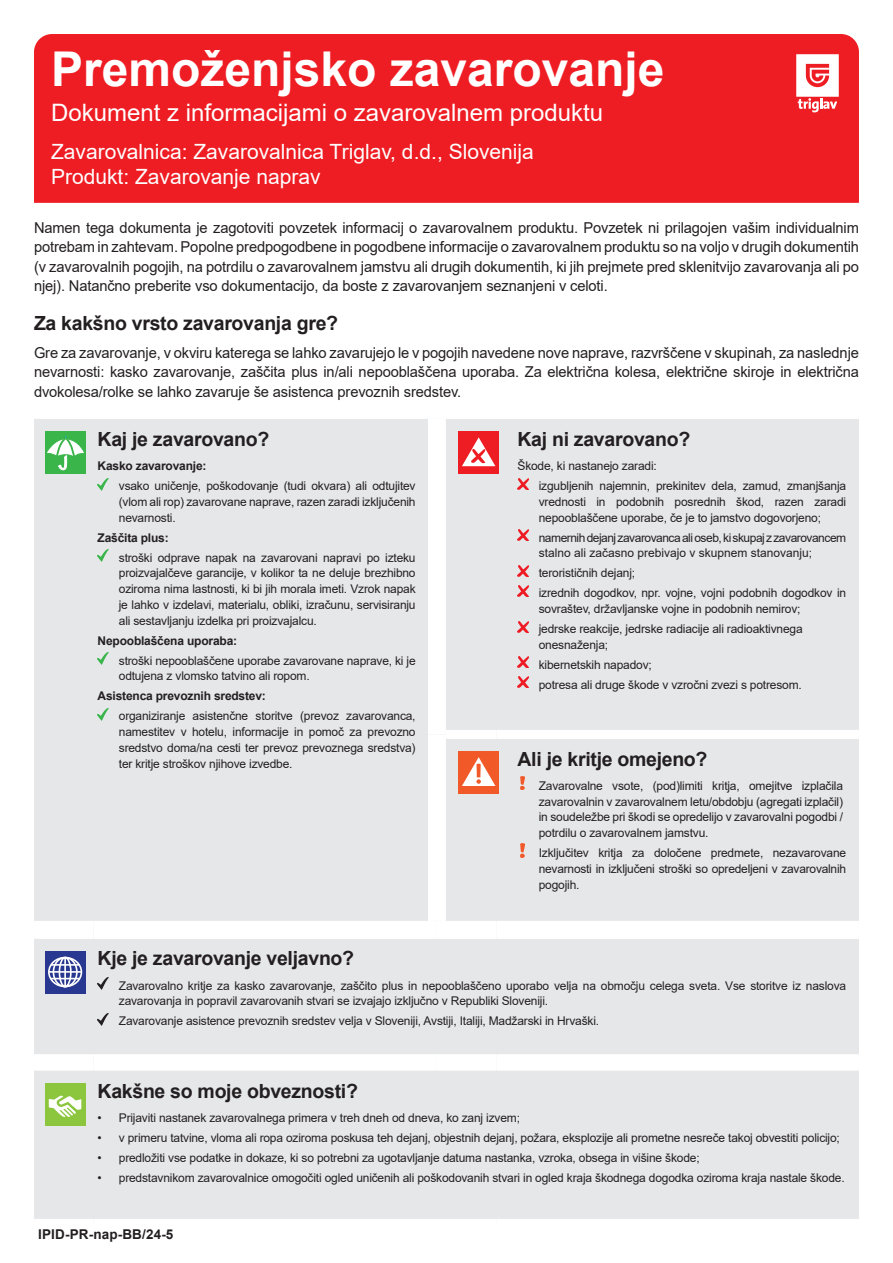
<style>
.page{position:relative;width:893px;height:1263px;background:#fff}
.page>*{position:absolute;margin:0;border:0;box-sizing:border-box;transform-origin:0 0}
.Form_title{font:700 48px "Arial";color:#fff}
.Form_sub_title{font:24px "Arial";color:#fff}
.Company_Product_header{font:21px "Arial";color:#fff}
.Cover_subhead{font:700 19.5px "Arial";letter-spacing:-.015em;color:#231f20}
.Form_intro{font:15px/19.5px "Arial";letter-spacing:-.01em;color:#231f20;text-align:justify}
.Cover_subhead-2{font:15px/19.5px "Arial";letter-spacing:-.01em;color:#231f20;text-align:justify}
.Oznaka-PG-notr-strani{font:700 13.5px "Arial";letter-spacing:.01em;color:#231f20}
.Covered_bullets{font:12px/15.8px "Arial";letter-spacing:-.015em;color:#231f20;text-align:justify}
.Covered_bullets-2{font:12px/15.8px "Arial";letter-spacing:-.04em;color:#231f20}
.Covered_bullets-3{font:700 12px "Arial";letter-spacing:-.015em;color:#231f20}
</style>
<div class="page">
<div style="left:34px;top:419px;width:825px;height:800px;background:#e6e7e9"></div>
<div style="left:34px;top:1054px;width:59px;height:17px;background:#fff"></div>
<div style="left:93px;top:1054px;width:344px;height:17px;background:#fff"></div>
<div style="left:437px;top:1054px;width:59px;height:17px;background:#fff"></div>
<div style="left:496px;top:1054px;width:363px;height:17px;background:#fff"></div>
<div style="left:34px;top:921px;width:59px;height:18px;background:#fff"></div>
<div style="left:93px;top:921px;width:344px;height:18px;background:#fff"></div>
<div style="left:437px;top:921px;width:59px;height:18px;background:#fff"></div>
<div style="left:496px;top:921px;width:363px;height:18px;background:#fff"></div>
<div style="left:428px;top:419px;width:18px;height:315px;background:#fff"></div>
<div style="left:428px;top:734px;width:18px;height:187px;background:#fff"></div>
<div style="left:446px;top:730px;width:50px;height:9px;background:#fff"></div>
<div style="left:496px;top:730px;width:363px;height:9px;background:#fff"></div>
<div style="left:45px;top:432px;width:41px;height:42px;background:#3ab54a"></div>
<svg style="left:47px;top:435px;width:37px;height:35px"></svg>
<svg style="left:98px;top:478px;width:10px;height:12px"></svg>
<svg style="left:98px;top:550px;width:10px;height:12px"></svg>
<svg style="left:98px;top:653px;width:10px;height:12px"></svg>
<svg style="left:98px;top:708px;width:10px;height:12px"></svg>
<div style="left:458px;top:432px;width:41px;height:42px;background:#ee1d23"></div>
<svg style="left:462px;top:437px;width:33px;height:29px"></svg>
<svg style="left:517px;top:478px;width:11px;height:11px"></svg>
<svg style="left:517px;top:530px;width:11px;height:10px"></svg>
<svg style="left:517px;top:565px;width:11px;height:11px"></svg>
<svg style="left:517px;top:585px;width:11px;height:11px"></svg>
<svg style="left:517px;top:621px;width:11px;height:11px"></svg>
<svg style="left:517px;top:657px;width:11px;height:11px"></svg>
<svg style="left:517px;top:677px;width:11px;height:11px"></svg>
<div style="left:458px;top:751px;width:41px;height:43px;background:#f15929"></div>
<svg style="left:462px;top:757px;width:33px;height:29px"></svg>
<img style="left:520px;top:776px;width:4px;height:14px">
<svg style="left:520px;top:844px;width:4px;height:13px"></svg>
<svg style="left:45px;top:951px;width:41px;height:43px"></svg>
<div style="left:48px;top:957px;width:34px;height:30px;border:2px solid #fff;border-radius:50%"></div>
<div style="left:53px;top:957px;width:25px;height:30px;border:2px solid #fff;border-radius:50%"></div>
<div style="left:59px;top:957px;width:13px;height:30px;border:2px solid #fff;border-radius:50%"></div>
<hr style="left:64px;top:957px;width:2px;height:30px;background:#fff">
<hr style="left:51px;top:964px;width:29px;height:2px;background:#fff">
<svg style="left:51px;top:978px;width:29px;height:1px"></svg>
<hr style="left:49px;top:971px;width:32px;height:2px;background:#fff">
<svg style="left:98px;top:978px;width:10px;height:11px"></svg>
<svg style="left:98px;top:1013px;width:10px;height:12px"></svg>
<div style="left:45px;top:1084px;width:41px;height:42px;background:#8bc63e"></div>
<svg style="left:49px;top:1095px;width:33px;height:22px"></svg>
<div style="left:34px;top:34px;width:825px;height:169px;background:#ee1d23"></div>
<svg style="left:796px;top:54px;width:43px;height:58px"></svg>
<p class="Form_title" style="left:51px;top:35px;width:615px">Premoženjsko zavarovanje</p>
<p class="Form_sub_title" style="left:51px;top:96px;width:554px">Dokument z informacijami o zavarovalnem produktu</p>
<p class="Company_Product_header" style="left:51px;top:137px;width:484px">Zavarovalnica: Zavarovalnica Triglav, d.d., Slovenija</p>
<p class="Company_Product_header" style="left:51px;top:162px;width:271px">Produkt: Zavarovanje naprav</p>
<p class="Form_intro" style="left:34px;top:218px;width:826px">Namen tega dokumenta je zagotoviti povzetek informacij o zavarovalnem produktu. Povzetek ni prilagojen vašim individualnim potrebam in zahtevam. Popolne predpogodbene in pogodbene informacije o zavarovalnem produktu so na voljo v drugih dokumentih (v zavarovalnih pogojih, na potrdilu o zavarovalnem jamstvu ali drugih dokumentih, ki jih prejmete pred sklenitvijo zavarovanja ali po njej). Natančno preberite vso dokumentacijo, da boste z zavarovanjem seznanjeni v celoti.</p>
<p class="Cover_subhead" style="left:34px;top:309px;width:306px">Za kakšno vrsto zavarovanja gre?</p>
<p class="Cover_subhead-2" style="left:34px;top:343px;width:826px">Gre za zavarovanje, v okviru katerega se lahko zavarujejo le v pogojih navedene nove naprave, razvrščene v skupinah, za naslednje nevarnosti: kasko zavarovanje, zaščita plus in/ali nepooblaščena uporaba. Za električna kolesa, električne skiroje in električna dvokolesa/rolke se lahko zavaruje še asistenca prevoznih sredstev.</p>
<p class="Cover_subhead" style="left:98px;top:425px;width:173px">Kaj je zavarovano?</p>
<p class="Covered_bullets-3" style="left:98px;top:457px;width:110px">Kasko zavarovanje:</p>
<p class="Covered_bullets" style="left:119px;top:478px;width:298px">vsako uničenje, poškodovanje (tudi okvara) ali odtujitev (vlom ali rop) zavarovane naprave, razen zaradi izključenih nevarnosti.</p>
<p class="Covered_bullets-3" style="left:98px;top:529px;width:73px">Zaščita plus:</p>
<p class="Covered_bullets" style="left:119px;top:549px;width:298px">stroški odprave napak na zavarovani napravi po izteku proizvajalčeve garancije, v kolikor ta ne deluje brezhibno oziroma nima lastnosti, ki bi jih morala imeti. Vzrok napak je lahko v izdelavi, materialu, obliki, izračunu, servisiranju ali sestavljanju izdelka pri proizvajalcu.</p>
<p class="Covered_bullets-3" style="left:98px;top:632px;width:141px">Nepooblaščena uporaba:</p>
<p class="Covered_bullets" style="left:119px;top:652px;width:298px">stroški nepooblaščene uporabe zavarovane naprave, ki je odtujena z vlomsko tatvino ali ropom.</p>
<p class="Covered_bullets-3" style="left:98px;top:688px;width:170px">Asistenca prevoznih sredstev:</p>
<p class="Covered_bullets" style="left:119px;top:708px;width:298px">organiziranje asistenčne storitve (prevoz zavarovanca, namestitev v hotelu, informacije in pomoč za prevozno sredstvo doma/na cesti ter prevoz prevoznega sredstva) ter kritje stroškov njihove izvedbe.</p>
<p class="Cover_subhead" style="left:517px;top:425px;width:174px">Kaj ni zavarovano?</p>
<p class="Covered_bullets" style="left:517px;top:458px;width:141px">Škode, ki nastanejo zaradi:</p>
<p class="Covered_bullets" style="left:539px;top:478px;width:309px">izgubljenih najemnin, prekinitev dela, zamud, zmanjšanja vrednosti in podobnih posrednih škod, razen zaradi nepooblaščene uporabe, če je to jamstvo dogovorjeno;</p>
<p class="Covered_bullets-2" style="left:539px;top:529px;width:309px">namernihdejanjzavarovancaalioseb,kiskupajzzavarovancem stalno ali začasno prebivajo v skupnem stanovanju;</p>
<p class="Covered_bullets" style="left:539px;top:565px;width:98px">terorističnih dejanj;</p>
<p class="Covered_bullets" style="left:539px;top:585px;width:309px">izrednih dogodkov, npr. vojne, vojni podobnih dogodkov in sovraštev, državljanske vojne in podobnih nemirov;</p>
<p class="Covered_bullets" style="left:539px;top:621px;width:265px">jedrske reakcije, jedrske radiacije ali radioaktivnega onesnaženja;</p>
<p class="Covered_bullets" style="left:539px;top:657px;width:115px">kibernetskih napadov;</p>
<p class="Covered_bullets" style="left:539px;top:677px;width:265px">potresa ali druge škode v vzročni zvezi s potresom.</p>
<p class="Cover_subhead" style="left:517px;top:745px;width:192px">Ali je kritje omejeno?</p>
<p class="Covered_bullets" style="left:539px;top:778px;width:306px">Zavarovalne vsote, (pod)limiti kritja, omejitve izplačila zavarovalnin v zavarovalnem letu/obdobju (agregati izplačil) in soudeležbe pri škodi se opredelijo v zavarovalni pogodbi / potrdilu o zavarovalnem jamstvu.</p>
<p class="Covered_bullets" style="left:539px;top:845px;width:309px">Izključitev kritja za določene predmete, nezavarovane nevarnosti in izključeni stroški so opredeljeni v zavarovalnih pogojih.</p>
<p class="Cover_subhead" style="left:98px;top:945px;width:258px">Kje je zavarovanje veljavno?</p>
<p class="Covered_bullets" style="left:119px;top:977px;width:729px">Zavarovalno kritje za kasko zavarovanje, zaščito plus in nepooblaščeno uporabo velja na območju celega sveta. Vse storitve iz naslova zavarovanja in popravil zavarovanih stvari se izvajajo izključno v Republiki Sloveniji.</p>
<p class="Covered_bullets" style="left:119px;top:1013px;width:482px">Zavarovanje asistence prevoznih sredstev velja v Sloveniji, Avstiji, Italiji, Madžarski in Hrvaški.</p>
<p class="Cover_subhead" style="left:98px;top:1077px;width:262px">Kakšne so moje obveznosti?</p>
<p class="Covered_bullets" style="left:98px;top:1110px;width:424px">• Prijaviti nastanek zavarovalnega primera v treh dneh od dneva, ko zanj izvem;</p>
<p class="Covered_bullets" style="left:98px;top:1130px;width:744px">• v primeru tatvine, vloma ali ropa oziroma poskusa teh dejanj, objestnih dejanj, požara, eksplozije ali prometne nesreče takoj obvestiti policijo;</p>
<p class="Covered_bullets" style="left:98px;top:1150px;width:604px">• predložiti vse podatke in dokaze, ki so potrebni za ugotavljanje datuma nastanka, vzroka, obsega in višine škode;</p>
<p class="Covered_bullets" style="left:98px;top:1170px;width:749px">• predstavnikom zavarovalnice omogočiti ogled uničenih ali poškodovanih stvari in ogled kraja škodnega dogodka oziroma kraja nastale škode.</p>
<p class="Oznaka-PG-notr-strani" style="left:38px;top:1224px;width:137px">IPID-PR-nap-BB/24-5</p>
</div>
